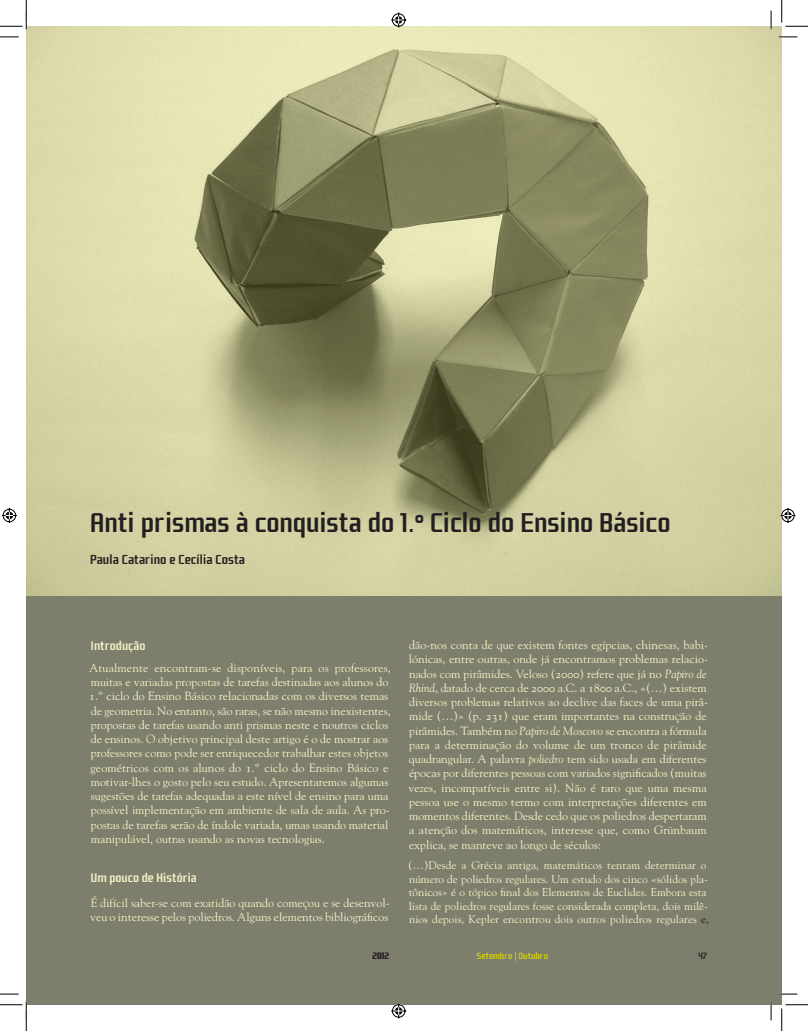
<style>
.page{position:relative;width:808px;height:1031px;background:#fff}
.page>*{position:absolute;margin:0;border:0;box-sizing:border-box;transform-origin:0 0}
.t1{font:500 30px "Fragma";color:#231f20}
.t2{font:500 14.38px "Fragma";color:#231f20}
.t3{font:500 13.75px "Fragma";color:#f3f2c7}
.t4{font:11.88px/14.2px "Goudy Std";color:#f3f2c7}
.t5{font:11.25px/13.5px "Goudy Std";color:#f3f2c7}
.t6{font:500 10px "Fragma";color:#d4d110}
.t7{font:900 10px "Fragma";color:#231f20}
.t8{font:500 10px "Fragma";color:#231f20}
.s1{font-style:italic}
.s2{color:#231f20}
</style>
<div class="page">
<div style="left:26px;top:450px;width:755px;height:554px;background:#7e7e6d"></div>
<img style="left:26px;top:26px;width:755px;height:569px">
<svg style="left:0;top:36px;width:19px;height:2px"></svg>
<svg style="left:778px;top:36px;width:19px;height:2px"></svg>
<svg style="left:0;top:993px;width:19px;height:1px"></svg>
<svg style="left:778px;top:993px;width:19px;height:1px"></svg>
<svg style="left:770px;top:11px;width:1px;height:18px"></svg>
<svg style="left:770px;top:1001px;width:1px;height:19px"></svg>
<svg style="left:0;top:0;width:27px;height:29px"></svg>
<svg style="left:0;top:1001px;width:27px;height:29px"></svg>
<svg style="left:781px;top:0;width:26px;height:27px"></svg>
<svg style="left:781px;top:1004px;width:26px;height:26px"></svg>
<svg style="left:389px;top:12px;width:18px;height:17px"></svg>
<svg style="left:389px;top:1003px;width:18px;height:16px"></svg>
<svg style="left:1px;top:508px;width:16px;height:15px"></svg>
<svg style="left:778px;top:506px;width:18px;height:18px"></svg>
<h1 class="t1" style="left:90px;top:507px;width:581px">Anti prismas à conquista do 1.º Ciclo do Ensino Básico</h1>
<p class="t2" style="left:90px;top:551px;width:156px">Paula Catarino e Cecília Costa</p>
<p class="t3" style="left:91px;top:639px;width:56px">Introdução</p>
<p class="t4" style="left:89px;top:661px;width:303px">Atualmente encontram-se disponíveis, para os professores, muitas e variadas propostas de tarefas destinadas aos alunos do 1.º ciclo do Ensino Básico relacionadas com os diversos temas de geometria. N o entanto, são raras, se não mesmo inexistentes, propostas de tarefas usando anti prismas neste e noutros ciclos de ensinos. O objetivo principal deste artigo é o de mostrar aos professores como pode ser enriquecedor trabalhar estes objetos geométricos com os alunos do 1.º ciclo do Ensino Básico e motivar-lhes o gosto pelo seu estudo. Apresentaremos algumas sugestões de tarefas adequadas a este nível de ensino para uma possível implementação em ambiente de sala de aula. As pro&shy;postas de tarefas serão de índole variada, umas usando material manipulável, outras usando as novas tecnologias.</p>
<p class="t3" style="left:91px;top:870px;width:107px">Um pouco de História</p>
<p class="t4" style="left:90px;top:896px;width:301px">É difícil saber-se com exatidão quando começou e se desenvol&shy;veu o interesse pelos poliedros. Alguns elementos bibliográficos</p>
<p class="t4" style="left:408px;top:638px;width:301px">dão-nos conta de que existem fontes egípcias, chinesas, babi&shy;lónicas, entre outras, onde já encontramos problemas relacio&shy;nados com pirâmides. Veloso (2000) refere que já no <span class="s1">Papiro de Rhind</span>, datado de cerca de 2000 a.C. a 1800 a.C., «(…) existem diversos problemas relativos ao declive das faces de uma pirâ&shy;mide (…)» (p. 231) que eram importantes na construção de pirâmides. Também no <span class="s1">Papiro de Moscovo</span> se encontra a fórmula para a determinação do volume de um tronco de pirâmide quadrangular. A palavra <span class="s1">poliedro</span> tem sido usada em diferentes épocas por diferentes pessoas com variados significados (muitas vezes, incompatíveis entre si). N ão é raro que uma mesma pessoa use o mesmo termo com interpretações diferentes em momentos diferentes. Desde cedo que os poliedros despertaram a atenção dos matemáticos, interesse que, como Grünbaum explica, se manteve ao longo de séculos:</p>
<p class="t5" style="left:408px;top:859px;width:302px">(…)Desde a Grécia antiga, matemáticos tentam determinar o número de poliedros regulares. Um estudo dos cinco «sólidos pla&shy;tônicos» é o tópico final dos Elementos de Euclides. Embora esta lista de poliedros regulares fosse considerada completa, dois milê&shy;nios depois, Kepler encontrou dois outros poliedros regulares <span class="s2">e,</span></p>
<p class="t7" style="left:372px;top:949px;width:18px">2012</p>
<p class="t6" style="left:476px;top:950px;width:73px">Setembro | Outubro</p>
<p class="t8" style="left:698px;top:950px;width:10px">47</p>
</div>
